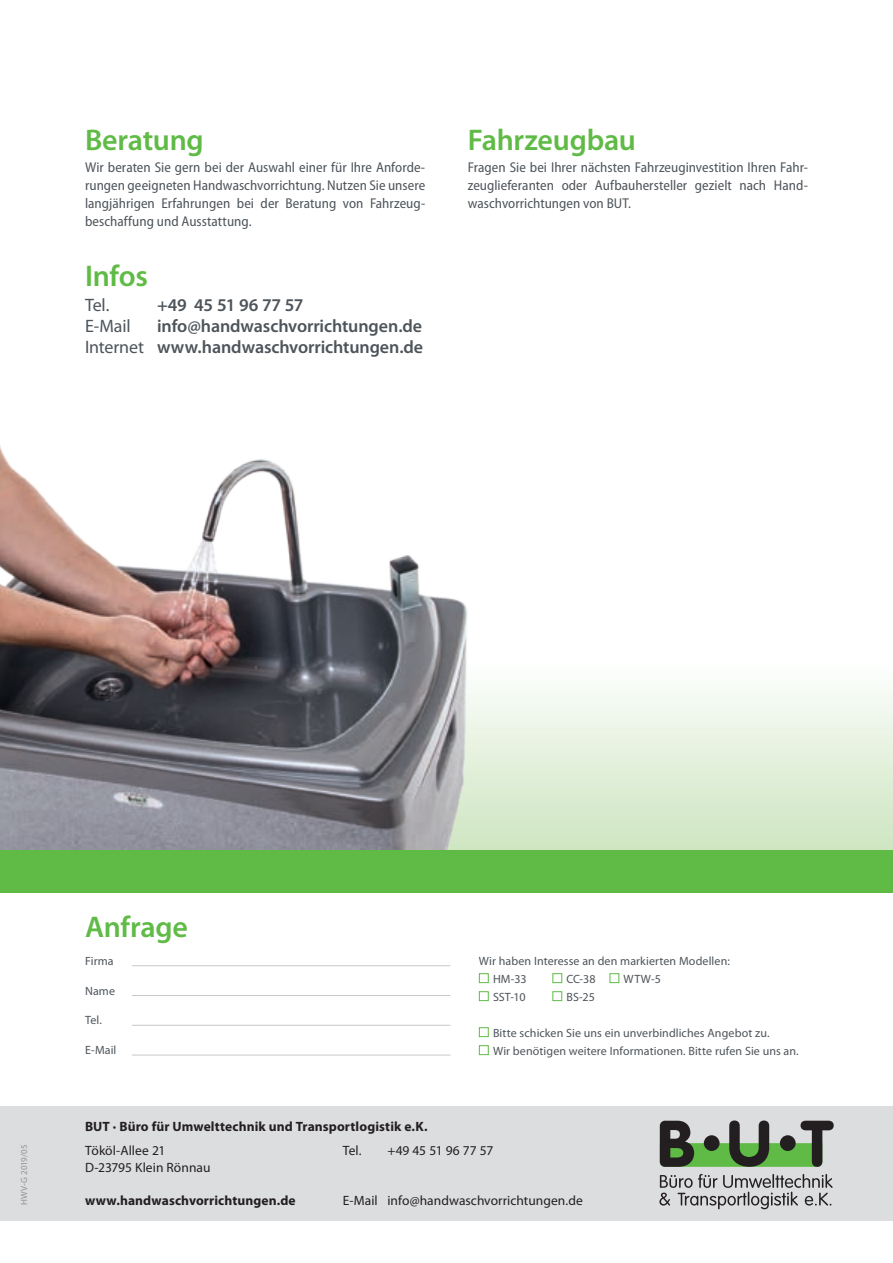
<style>
.page{position:relative;width:893px;height:1263px;background:#fff}
.page>*{position:absolute;margin:0;border:0;box-sizing:border-box;transform-origin:0 0}
.t1{font:600 30px "Myriad Pro";letter-spacing:-.01em;color:#60bb46}
.t2{font:600 18px/21px "Myriad Pro";letter-spacing:-.005em;color:#4d545a;text-align:right}
.t3{font:18px "Myriad Pro";letter-spacing:-.01em;color:#4d545a}
.t4{font:semi-condensed 14.25px/18px "Myriad Pro";letter-spacing:.005em;color:#4d545a;text-align:justify}
.t5{font:13.5px/16.5px "Myriad Pro";color:#231f20}
.t6{font:700 13.5px "Myriad Pro";letter-spacing:.01em;color:#231f20}
.t7{font:12px/18px "Myriad Pro";letter-spacing:.01em;color:#4d545a}
.t8{font:9px "Myriad Pro";letter-spacing:.01em;color:#939598}
.s1{font-weight:400}
</style>
<div class="page">
<div style="left:0;top:578px;width:893px;height:272px;background:linear-gradient(to bottom,#fff,#d2e7c6)"></div>
<div style="left:0;top:1106px;width:893px;height:114px;background:#dcdddf"></div>
<svg style="left:659px;top:1174px;width:174px;height:35px"></svg>
<svg style="left:660px;top:1120px;width:174px;height:47px"></svg>
<div style="left:479px;top:973px;width:10px;height:10px;border:1px solid #60bb46"></div>
<div style="left:552px;top:973px;width:10px;height:10px;border:1px solid #60bb46"></div>
<div style="left:609px;top:973px;width:10px;height:10px;border:1px solid #60bb46"></div>
<div style="left:479px;top:991px;width:10px;height:10px;border:1px solid #60bb46"></div>
<div style="left:552px;top:991px;width:10px;height:10px;border:1px solid #60bb46"></div>
<div style="left:479px;top:1027px;width:10px;height:10px;border:1px solid #60bb46"></div>
<div style="left:479px;top:1045px;width:10px;height:10px;border:1px solid #60bb46"></div>
<hr style="left:132px;top:965px;width:319px;height:1px;background:#c7c8ca">
<hr style="left:132px;top:995px;width:319px;height:1px;background:#c7c8ca">
<hr style="left:132px;top:1025px;width:319px;height:1px;background:#c7c8ca">
<hr style="left:132px;top:1054px;width:319px;height:1px;background:#c7c8ca">
<img style="left:0;top:446px;width:485px;height:404px">
<div style="left:0;top:850px;width:893px;height:43px;background:#60bb46"></div>
<h1 class="t1" style="left:85px;top:121px;width:120px">Beratung</h1>
<p class="t4" style="left:85px;top:158px;width:342px">Wir beraten Sie gern bei der Auswahl einer für Ihre Anforde&shy;rungen geeigneten Handwaschvorrichtung. Nutzen Sie unsere langjährigen Erfahrungen bei der Beratung von Fahrzeug&shy;beschaffung und Ausstattung.</p>
<h1 class="t1" style="left:85px;top:257px;width:64px">Infos</h1>
<p class="t3" style="left:85px;top:294px;width:26px">Tel.</p>
<p class="t2" style="left:157px;top:294px;width:148px">+49 45 51 96 77 57</p>
<p class="t3" style="left:85px;top:315px;width:47px">E-Mail</p>
<p class="t2" style="left:85px;top:315px;width:340px">info@handwaschvorrichtungen.de<br><span class="s1">Internet</span> www.handwaschvorrichtungen.de</p>
<h1 class="t1" style="left:468px;top:121px;width:170px">Fahrzeugbau</h1>
<p class="t4" style="left:468px;top:158px;width:342px">Fragen Sie bei Ihrer nächsten Fahrzeuginvestition Ihren Fahr&shy;zeuglieferanten oder Aufbauhersteller gezielt nach Hand&shy;waschvorrichtungen von BUT.</p>
<p class="t8" style="left:19px;top:1205px;width:62px;rotate:-90deg">HWV-G 2019/05</p>
<h1 class="t1" style="left:85px;top:908px;width:104px">Anfrage</h1>
<p class="t7" style="left:85px;top:951px;width:30px">Firma</p>
<p class="t7" style="left:85px;top:981px;width:32px">Name</p>
<p class="t7" style="left:85px;top:1011px;width:18px">Tel.</p>
<p class="t7" style="left:85px;top:1041px;width:33px">E-Mail</p>
<p class="t7" style="left:493px;top:951px;width:238px;text-indent:-14px">Wir haben Interesse an den markierten Modellen:<br>HM-33</p>
<p class="t7" style="left:566px;top:969px;width:31px">CC-38</p>
<p class="t7" style="left:624px;top:969px;width:39px">WTW-5</p>
<p class="t7" style="left:493px;top:987px;width:34px">SST-10</p>
<p class="t7" style="left:566px;top:987px;width:30px">BS-25</p>
<p class="t7" style="left:493px;top:1023px;width:307px">Bitte schicken Sie uns ein unverbindliches Angebot zu.<br>Wir benötigen weitere Informationen. Bitte rufen Sie uns an.</p>
<p class="t6" style="left:85px;top:1117px;width:344px">BUT · Büro für Umwelttechnik und Transportlogistik e.K.</p>
<p class="t5" style="left:85px;top:1142px;width:127px">Tököl-Allee 21<br>D-23795 Klein Rönnau</p>
<p class="t6" style="left:85px;top:1191px;width:212px">www.handwaschvorrichtungen.de</p>
<p class="t5" style="left:343px;top:1142px;width:20px">Tel.</p>
<p class="t5" style="left:387px;top:1142px;width:108px">+49 45 51 96 77 57</p>
<p class="t5" style="left:343px;top:1191px;width:242px">E-Mail info@handwaschvorrichtungen.de</p>
</div>
